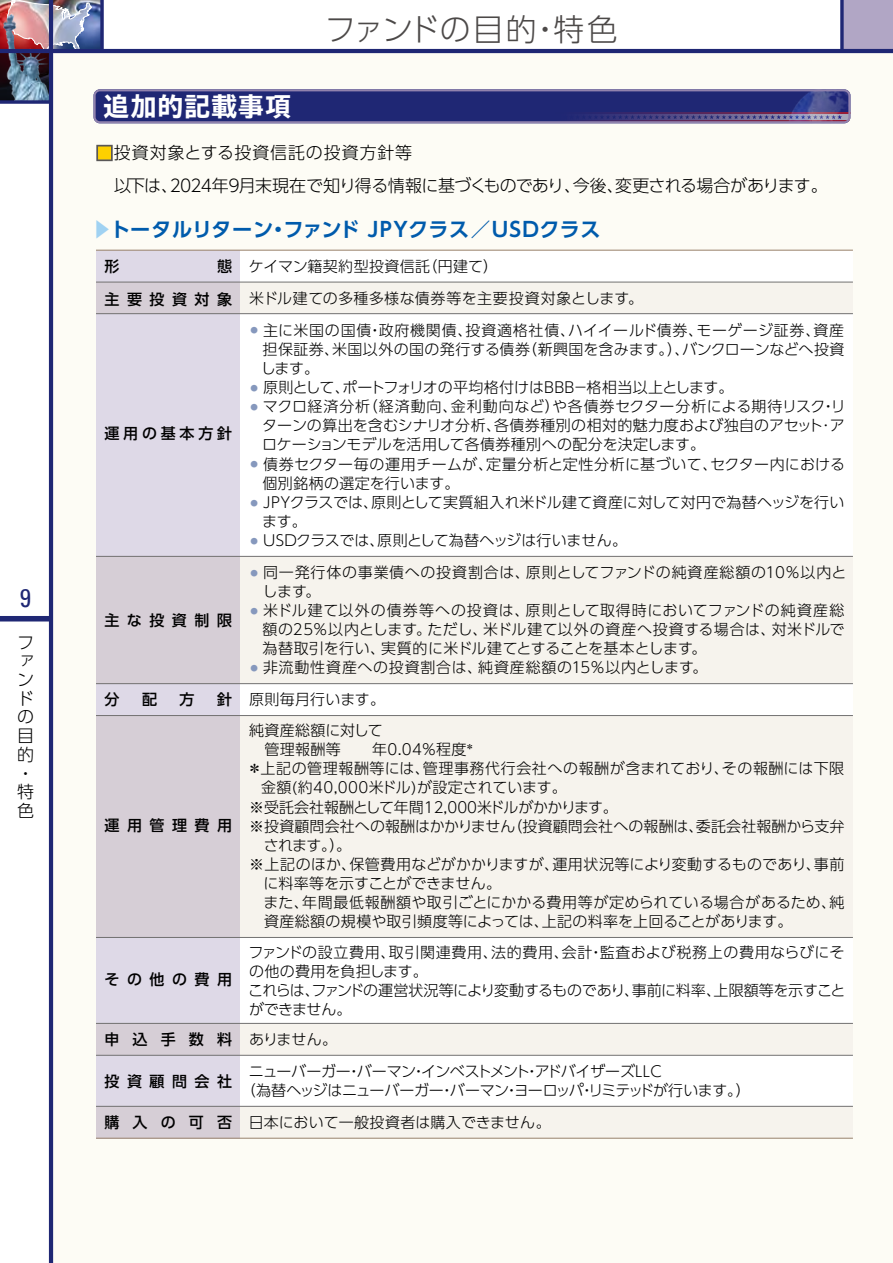
<style>
.page{position:relative;width:893px;height:1263px;background:#fff}
.page>*{position:absolute;margin:0;border:0;box-sizing:border-box;transform-origin:0 0}
.t1{font:300 30.9px "UD Shin Go Pro";letter-spacing:.005em;color:#4c4948}
.t2{font:700 expanded 25.5px "TBUD Go Std";letter-spacing:.06em;color:#fff}
.t3{font:condensed 25.5px "Univers";color:#1f2774}
.t4{font:700 20.25px "UD Shin Go Pro De";letter-spacing:.025em;color:#005bac}
.t5{font:300 16.95px/18.8px "UD Shin Go Pro";letter-spacing:-.035em;color:#000}
.t6{font:300 15px/19.2px "UD Shin Go Pro";letter-spacing:.01em;color:#000}
.t7{font:300 15px/19.2px "UD Shin Go Pro";letter-spacing:.045em;color:#000}
.t8{font:300 15px/19.2px "UD Shin Go Pro";letter-spacing:-.025em;color:#000}
.t9{font:300 15px "UD Shin Go Pro";letter-spacing:-.01em;color:#000}
.t10{font:300 15px "UD Shin Go Pro";letter-spacing:.04em;color:#000}
.t11{font:500 15px "UD Shin Go Pro";letter-spacing:.5em;color:#000}
.t12{font:500 15px "UD Shin Go Pro";letter-spacing:.25em;color:#000}
.s1{color:#fdd000}
.s2{color:#a0d2f2}
.s3{font-weight:500}
.s4{font-size:7.5px;color:#8698bd}
</style>
<div class="page">
<img style="left:0;top:0;width:100px;height:49px">
<div style="left:0;top:51px;width:51px;height:51px;background:linear-gradient(to bottom,#30020b,#040e13)"></div>
<img style="left:7px;top:0;width:85px;height:49px">
<img style="left:4px;top:14px;width:45px;height:86px">
<div style="left:51px;top:49px;width:842px;height:1214px;background:#fdfcf5"></div>
<div style="left:842px;top:0;width:51px;height:51px;background:#b1a6c5"></div>
<hr style="left:892px;top:0;width:1px;height:51px;background:#4e4586">
<svg style="left:840px;top:0;width:4px;height:49px"></svg>
<div style="left:0;top:616px;width:51px;height:5px;background:#1f2774"></div>
<hr style="left:49px;top:0;width:4px;height:1263px;background:#1f2774">
<hr style="left:0;top:49px;width:893px;height:4px;background:#1f2774">
<svg style="left:0;top:100px;width:49px;height:4px"></svg>
<svg style="left:100px;top:0;width:4px;height:49px"></svg>
<svg style="left:94px;top:89px;width:756px;height:34px;background:#34367d"></svg>
<div style="left:96px;top:250px;width:145px;height:888px;background:#ded9e7"></div>
<div style="left:241px;top:250px;width:612px;height:888px;background:#fff"></div>
<svg style="left:96px;top:283px;width:757px;height:30px;background:#efebe8"></svg>
<svg style="left:96px;top:557px;width:757px;height:126px;background:#efebe8"></svg>
<svg style="left:96px;top:716px;width:757px;height:221px;background:#efebe8"></svg>
<hr style="left:96px;top:250px;width:757px;height:1px;background:#9d8771">
<hr style="left:96px;top:282px;width:757px;height:1px;background:#727171">
<hr style="left:96px;top:313px;width:757px;height:1px;background:#727171">
<hr style="left:96px;top:556px;width:757px;height:1px;background:#727171">
<hr style="left:96px;top:683px;width:757px;height:1px;background:#727171">
<hr style="left:96px;top:715px;width:757px;height:1px;background:#727171">
<hr style="left:96px;top:937px;width:757px;height:1px;background:#727171">
<div style="left:96px;top:145px;width:17px;height:16px;border:2px solid #595757"></div>
<svg style="left:96px;top:1024px;width:757px;height:31px;background:#efebe7"></svg>
<svg style="left:96px;top:1107px;width:757px;height:31px;background:#efeae7"></svg>
<hr style="left:96px;top:1023px;width:757px;height:1px;background:#727171">
<hr style="left:96px;top:1055px;width:757px;height:1px;background:#727171">
<hr style="left:96px;top:1106px;width:757px;height:1px;background:#727171">
<hr style="left:96px;top:1138px;width:757px;height:1px;background:#9d8771">
<h2 class="t3" style="left:20px;top:582px;width:13px">9</h2>
<p class="t5" style="left:17px;top:632px;width:18px">ファンドの目的・特色</p>
<h1 class="t1" style="left:325px;top:4px;width:295px">ファンドの目的・特色</h1>
<h2 class="t2" style="left:104px;top:92px;width:189px">追加的記載事項</h2>
<p class="t5" style="left:114px;top:136px;width:715px;line-height:32.8px;text-indent:-18px"><span class="s1">■</span>投資対象とする投資信託の投資方針等<br>以下は、2024年9月末現在で知り得る情報に基づくものであり、今後、変更される場合があります。</p>
<h3 class="t4" style="left:92px;top:212px;width:510px"><span class="s2">▶</span>トータルリターン・ファンド JPYクラス／USDクラス</h3>
<p class="t11" style="left:105px;top:254px;width:16px">形</p>
<p class="t6" style="left:105px;top:250px;width:540px;line-height:32.1px;text-indent:113px"><span class="s3">態</span> ケイマン籍契約型投資信託（円建て）<br><span class="s3">主要投資対象</span> 米ドル建ての多種多様な債券等を主要投資対象とします。</p>
<p class="t12" style="left:105px;top:421px;width:129px">運用の基本方針</p>
<p class="t11" style="left:105px;top:608px;width:129px">主な投資制限</p>
<p class="t6" style="left:261px;top:320px;width:585px;text-align:justify;text-indent:-10px"><span class="s4">●</span> 主に米国の国債・政府機関債、投資適格社債、ハイイールド債券、モーゲージ証券、資産担保証券、米国以外の国の発行する債券（新興国を含みます。）、バンクローンなどへ投資します。</p>
<p class="t6" style="left:251px;top:377px;width:484px"><span class="s4">●</span> 原則として、ポートフォリオの平均格付けはBBB－格相当以上とします。</p>
<p class="t6" style="left:262px;top:396px;width:585px;text-align:justify;text-indent:-12px"><span class="s4">●</span> マクロ経済分析（経済動向、金利動向など）や各債券セクター分析による期待リスク・リターンの算出を含むシナリオ分析、各債券種別の相対的魅力度および独自のアセット･アロケーションモデルを活用して各債券種別への配分を決定します。</p>
<p class="t6" style="left:263px;top:454px;width:584px;text-indent:-12px"><span class="s4">●</span> 債券セクター毎の運用チームが、定量分析と定性分析に基づいて、セクター内における個別銘柄の選定を行います。</p>
<p class="t6" style="left:262px;top:492px;width:584px;text-indent:-11px"><span class="s4">●</span> JPYクラスでは、原則として実質組入れ米ドル建て資産に対して対円で為替ヘッジを行います。</p>
<p class="t9" style="left:251px;top:528px;width:378px"><span class="s4">●</span> USDクラスでは、原則として為替ヘッジは行いません。</p>
<p class="t7" style="left:263px;top:562px;width:585px;text-indent:-12px"><span class="s4">●</span> 同一発行体の事業債への投資割合は、原則としてファンドの純資産総額の10％以内とします。</p>
<p class="t6" style="left:263px;top:600px;width:583px;text-align:justify;text-indent:-12px"><span class="s4">●</span> 米ドル建て以外の債券等への投資は、原則として取得時においてファンドの純資産総額の25％以内とします。ただし、米ドル建て以外の資産へ投資する場合は、対米ドルで為替取引を行い、実質的に米ドル建てとすることを基本とします。</p>
<p class="t7" style="left:251px;top:657px;width:459px"><span class="s4">●</span> 非流動性資産への投資割合は、純資産総額の15％以内とします。</p>
<p class="t11" style="left:105px;top:687px;width:16px">分</p>
<p class="t11" style="left:142px;top:687px;width:16px">配</p>
<p class="t11" style="left:180px;top:687px;width:16px">方</p>
<p class="t6" style="left:217px;top:690px;width:169px"><span class="s3">針</span> 原則毎月行います。</p>
<p class="t11" style="left:105px;top:813px;width:129px">運用管理費用</p>
<p class="t6" style="left:249px;top:720px;width:135px">純資産総額に対して</p>
<p class="t6" style="left:249px;top:739px;width:227px">　管理報酬等　　年0.04％程度<sup>＊</sup></p>
<p class="t10" style="left:247px;top:756px;width:599px">＊上記の管理報酬等には、管理事務代行会社への報酬が含まれており、その報酬には下限</p>
<p class="t6" style="left:261px;top:777px;width:307px">金額(約40,000米ドル)が設定されています。</p>
<p class="t6" style="left:249px;top:797px;width:370px">※受託会社報酬として年間12,000米ドルがかかります。</p>
<p class="t6" style="left:249px;top:816px;width:597px">※投資顧問会社への報酬はかかりません（投資顧問会社への報酬は、委託会社報酬から支弁</p>
<p class="t6" style="left:264px;top:835px;width:89px">されます。）。</p>
<p class="t6" style="left:249px;top:854px;width:597px">※上記のほか、保管費用などがかかりますが、運用状況等により変動するものであり、事前</p>
<p class="t9" style="left:264px;top:871px;width:239px">に料率等を示すことができません。</p>
<p class="t6" style="left:264px;top:892px;width:582px">また、年間最低報酬額や取引ごとにかかる費用等が定められている場合があるため、純</p>
<p class="t6" style="left:264px;top:911px;width:530px">資産総額の規模や取引頻度等によっては、上記の料率を上回ることがあります。</p>
<p class="t6" style="left:248px;top:942px;width:599px">ファンドの設立費用、取引関連費用、法的費用、会計・監査および税務上の費用ならびにその他の費用を負担します。<br>これらは、ファンドの運営状況等により変動するものであり、事前に料率、上限額等を示すことができません。</p>
<p class="t6" style="left:105px;top:1029px;width:234px"><span class="s3">申 込 手 数 料</span> ありません。</p>
<p class="t11" style="left:105px;top:967px;width:129px">その他の費用</p>
<p class="t11" style="left:105px;top:1069px;width:129px">投資顧問会社</p>
<p class="t8" style="left:241px;top:1061px;width:511px;text-indent:8px">ニューバーガー・バーマン・インベストメント・アドバイザーズLLC<br>（為替ヘッジはニューバーガー・バーマン・ヨーロッパ・リミテッドが行います。）</p>
<p class="t6" style="left:105px;top:1112px;width:448px"><span class="s3">購 入 の 可 否</span> 日本において一般投資者は購入できません。</p>
</div>
